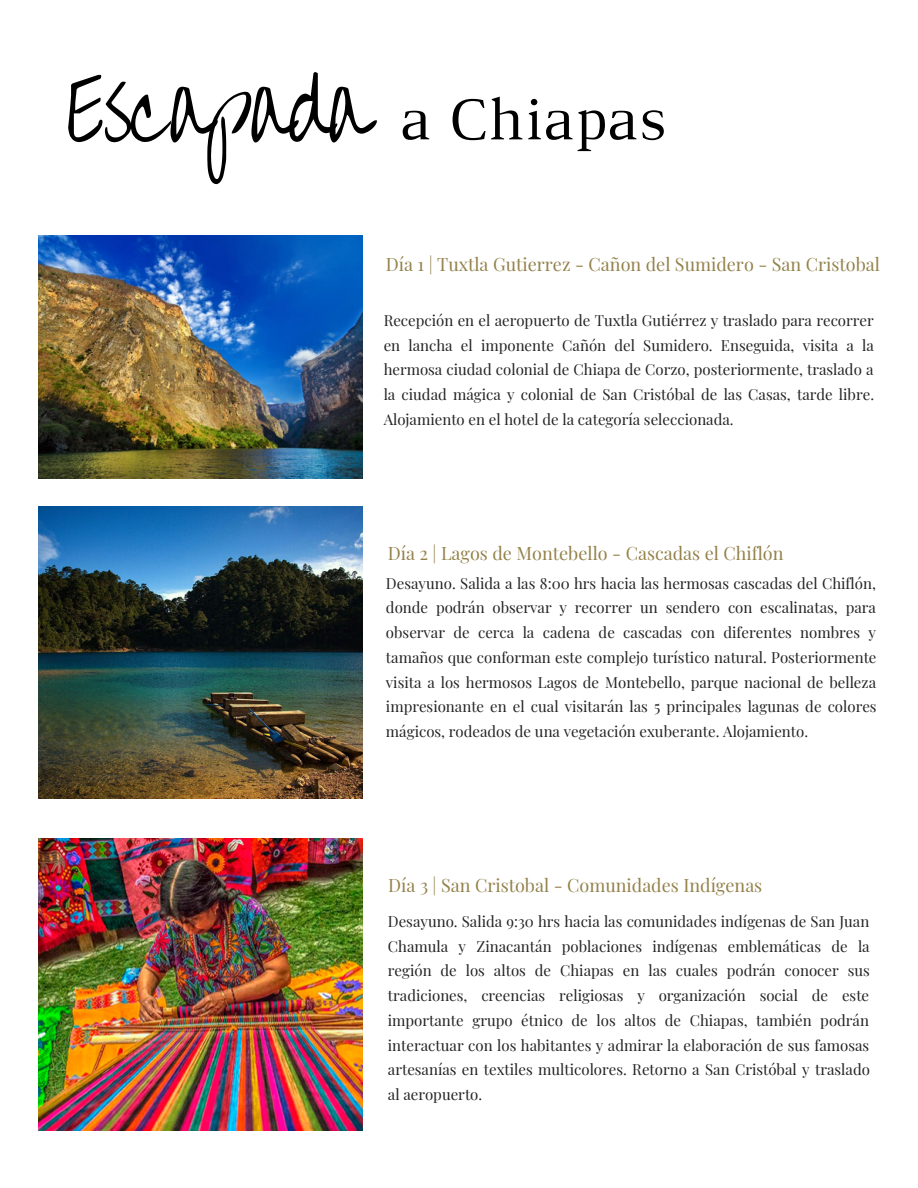
<style>
.page{position:relative;width:918px;height:1188px;background:#fff}
.page>*{position:absolute;margin:0;border:0;box-sizing:border-box;transform-origin:0 0}
.t1{font:84px "Overthe Rainbow";letter-spacing:-.04em;color:#000}
.t2{font:18px "Playfair Display";color:#94824b}
.t3{font:15px/24.8px "Playfair Display";color:#222;text-align:justify}
.s1{font-family:"Luthier";font-size:61.95px}
</style>
<div class="page">
<img style="left:38px;top:506px;width:324px;height:293px">
<img style="left:38px;top:235px;width:324px;height:243px">
<img style="left:38px;top:838px;width:324px;height:293px">
<h1 class="t1" style="left:67px;top:64px;width:600px">Escapada <span class="s1">a Chiapas</span></h1>
<p class="t2" style="left:386px;top:252px;width:496px">Día 1 | Tuxtla Gutierrez - Cañon del Sumidero - San Cristobal</p>
<p class="t3" style="left:384px;top:307px;width:492px">Recepción en el aeropuerto de Tuxtla Gutiérrez y traslado para recorrer en lancha el imponente Cañón del Sumidero. Enseguida, visita a la hermosa ciudad colonial de Chiapa de Corzo, posteriormente, traslado a la ciudad mágica y colonial de San Cristóbal de las Casas, tarde libre.<br>Alojamiento en el hotel de la categoría seleccionada.</p>
<p class="t2" style="left:388px;top:540px;width:397px">Día 2 | Lagos de Montebello - Cascadas el Chiflón</p>
<p class="t3" style="left:386px;top:570px;width:492px">Desayuno. Salida a las 8:00 hrs hacia las hermosas cascadas del Chiflón, donde podrán observar y recorrer un sendero con escalinatas, para observar de cerca la cadena de cascadas con diferentes nombres y tamaños que conforman este complejo turístico natural. Posteriormente visita a los hermosos Lagos de Montebello, parque nacional de belleza impresionante en el cual visitarán las 5 principales lagunas de colores mágicos, rodeados de una vegetación exuberante. Alojamiento.</p>
<p class="t2" style="left:388px;top:873px;width:376px">Día 3 | San Cristobal - Comunidades Indígenas</p>
<p class="t3" style="left:388px;top:908px;width:484px">Desayuno. Salida 9:30 hrs hacia las comunidades indígenas de San Juan Chamula y Zinacantán poblaciones indígenas emblemáticas de la región de los altos de Chiapas en las cuales podrán conocer sus tradiciones, creencias religiosas y organización social de este importante grupo étnico de los altos de Chiapas, también podrán interactuar con los habitantes y admirar la elaboración de sus famosas artesanías en textiles multicolores. Retorno a San Cristóbal y traslado al aeropuerto.</p>
</div>
